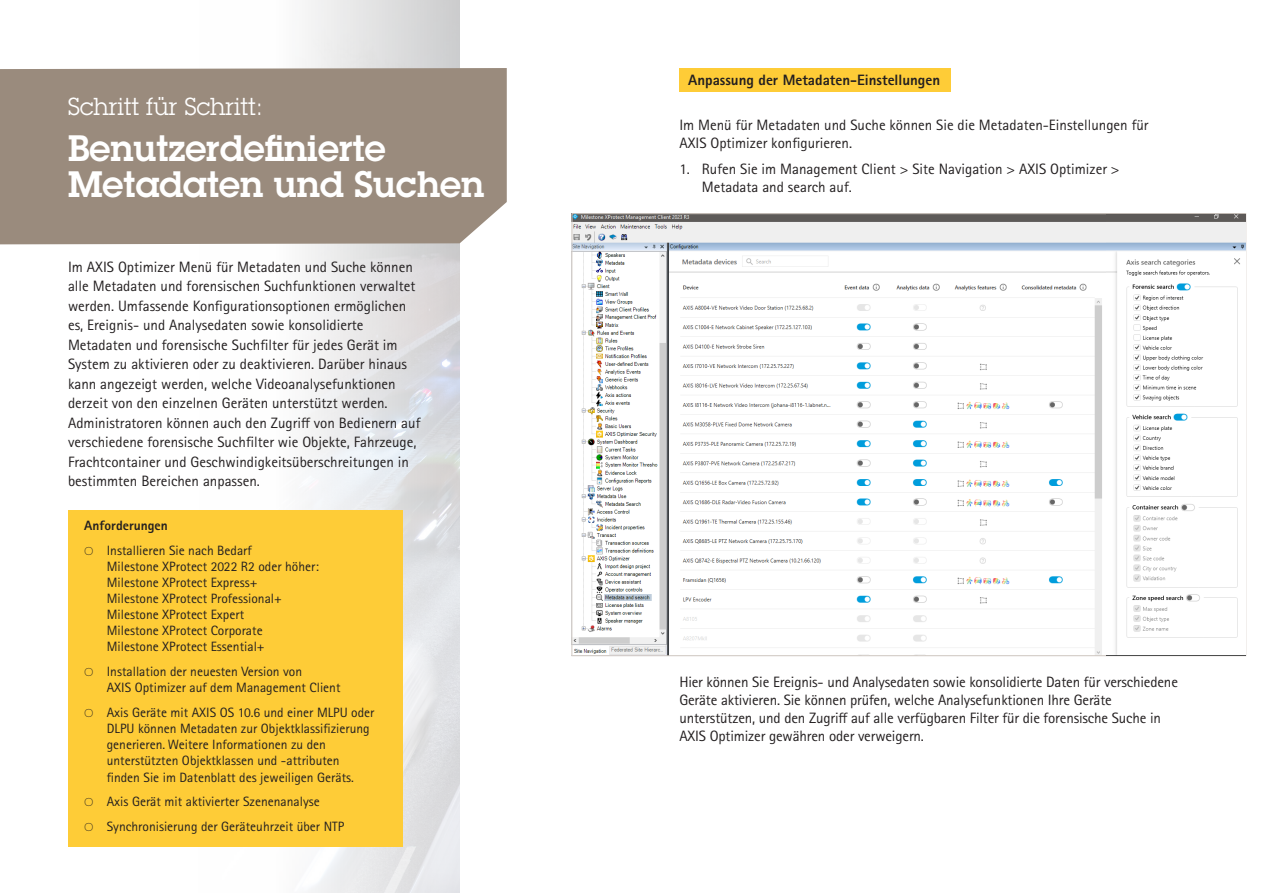
<style>
.page{position:relative;width:1263px;height:893px;background:#fff}
.page>*{position:absolute;margin:0;border:0;box-sizing:border-box;transform-origin:0 0}
.t1{font:600 36px/36px "Lubalin Graph ECG";color:#fff}
.t2{font:24px "Lubalin Graph ECG";color:#fff}
.t3{font:15px/19.5px "Rotis Sans Serif Pro";color:#231f20}
.t4{font:800 15px "Rotis Sans Serif Pro";color:#231f20}
.t5{font:13.5px/16.2px "Rotis Sans Serif Pro";color:#231f20}
.t6{font:800 13.5px "Rotis Sans Serif Pro";color:#231f20}
.s1{font-family:"Karbon";font-weight:300}
</style>
<div class="page">
<img style="left:305px;top:0;width:155px;height:893px">
<div style="left:68px;top:510px;width:335px;height:337px;background:#fecc37"></div>
<div style="left:0;top:68px;width:507px;height:176px;background:#9a8b7d"></div>
<div style="left:679px;top:68px;width:271px;height:23px;background:#fecc37"></div>
<img style="left:574px;top:215px;width:533px;height:439px">
<img style="left:1107px;top:214px;width:138px;height:441px">
<p class="t2" style="left:68px;top:91px;width:196px">Schritt für Schritt:</p>
<p class="t1" style="left:68px;top:131px;width:418px">Benutzerdefinierte<br>Metadaten und Suchen</p>
<p class="t3" style="left:68px;top:257px;width:354px">Im AXIS Optimizer Menü für Metadaten und Suche können alle Metadaten und forensischen Suchfunktionen verwaltet werden. Umfassende Konfigurationsoptionen ermöglichen es, Ereignis- und Analysedaten sowie konsolidierte Metadaten und forensische Suchfilter für jedes Gerät im System zu aktivieren oder zu deaktivieren. Darüber hinaus kann angezeigt werden, welche Videoanalysefunktionen derzeit von den einzelnen Geräten unterstützt werden.<br>Administratoren können auch den Zugriff von Bedienern auf verschiedene forensische Suchfilter wie Objekte, Fahrzeuge, Frachtcontainer und Geschwindigkeitsüberschreitungen in bestimmten Bereichen anpassen.</p>
<p class="t6" style="left:84px;top:517px;width:85px">Anforderungen</p>
<p class="t5" style="left:107px;top:542px;width:214px;text-indent:-23px"><span class="s1">O</span> Installieren Sie nach Bedarf<br>Milestone XProtect 2022 R2 oder höher:</p>
<p class="t5" style="left:107px;top:575px;width:152px">Milestone XProtect Express+</p>
<p class="t5" style="left:107px;top:591px;width:177px">Milestone XProtect Professional+</p>
<p class="t5" style="left:107px;top:607px;width:139px">Milestone XProtect Expert</p>
<p class="t5" style="left:107px;top:623px;width:157px">Milestone XProtect Corporate</p>
<p class="t5" style="left:107px;top:639px;width:159px">Milestone XProtect Essential+</p>
<p class="t5" style="left:107px;top:663px;width:235px;text-indent:-23px"><span class="s1">O</span> Installation der neuesten Version von<br>AXIS Optimizer auf dem Management Client</p>
<p class="t5" style="left:107px;top:704px;width:269px;text-indent:-23px"><span class="s1">O</span> Axis Geräte mit AXIS OS 10.6 und einer MLPU oder DLPU können Metadaten zur Objektklassifizierung generieren. Weitere Informationen zu den unterstützten Objektklassen und -attributen finden Sie im Datenblatt des jeweiligen Geräts.</p>
<p class="t5" style="left:84px;top:794px;width:237px"><span class="s1">O</span> Axis Gerät mit aktivierter Szenenanalyse</p>
<p class="t5" style="left:84px;top:818px;width:261px"><span class="s1">O</span> Synchronisierung der Geräteuhrzeit über NTP</p>
<p class="t4" style="left:688px;top:71px;width:253px">Anpassung der Metadaten-Einstellungen</p>
<p class="t3" style="left:679px;top:116px;width:471px;line-height:18px">Im Menü für Metadaten und Suche können Sie die Metadaten-Einstellungen für<br>AXIS Optimizer konfigurieren.</p>
<p class="t3" style="left:702px;top:160px;width:419px;line-height:18px;text-indent:-22px">1. Rufen Sie im Management Client &gt; Site Navigation &gt; AXIS Optimizer &gt;<br>Metadata and search auf.</p>
<p class="t3" style="left:679px;top:673px;width:500px;line-height:18px">Hier können Sie Ereignis- und Analysedaten sowie konsolidierte Daten für verschiedene Geräte aktivieren. Sie können prüfen, welche Analysefunktionen Ihre Geräte unterstützen, und den Zugriff auf alle verfügbaren Filter für die forensische Suche in AXIS Optimizer gewähren oder verweigern.</p>
</div>
